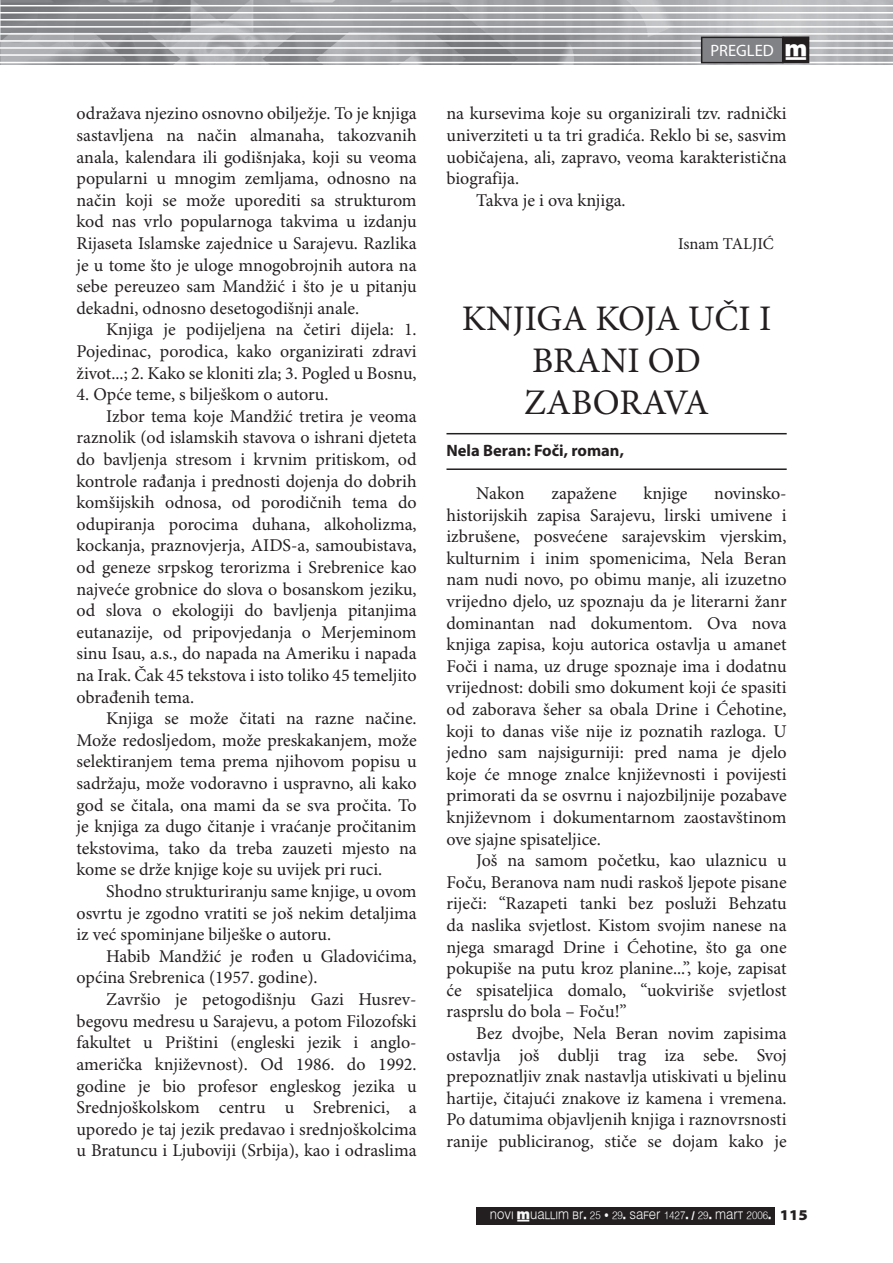
<style>
.page{position:relative;width:893px;height:1263px;background:#fff}
.page>*{position:absolute;margin:0;border:0;box-sizing:border-box;transform-origin:0 0}
.t1{font:36px/42px "Minion Pro";color:#231f20;text-align:center}
.t2{font:18px/21.6px "Minion Pro";color:#231f20;text-align:justify}
.t3{font:700 16.5px "Myriad Pro";color:#231f20}
.t4{font:16.5px "Minion Pro";letter-spacing:-.005em;color:#231f20}
.t5{font:16.5px "Myriad Pro";color:#fff}
.t6{font:16.5px "Muallim";color:#fff}
.t7{font:10.8px "Muallim";color:#f9f9f9;scale:.91 1}
.s1{font-family:"Myriad Pro";font-weight:900;font-stretch:semi-expanded;font-size:15px;color:#231f20}
</style>
<div class="page">
<img style="left:0;top:0;width:893px;height:65px">
<svg style="left:0;top:14px;width:1px;height:40px"></svg>
<hr style="left:0;top:5px;width:893px;height:1px;background:#fff">
<hr style="left:0;top:12px;width:893px;height:2px;background:#fff">
<hr style="left:0;top:19px;width:893px;height:2px;background:#fff">
<hr style="left:0;top:26px;width:893px;height:2px;background:#fff">
<hr style="left:0;top:33px;width:893px;height:2px;background:#fff">
<hr style="left:0;top:40px;width:893px;height:2px;background:#fff">
<hr style="left:0;top:47px;width:893px;height:2px;background:#fff">
<hr style="left:0;top:54px;width:893px;height:2px;background:#fff">
<hr style="left:0;top:62px;width:893px;height:1px;background:#fff">
<div style="left:702px;top:37px;width:81px;height:26px;background:#808285"></div>
<div style="left:701px;top:37px;width:82px;height:26px;border:2px solid #231f20"></div>
<div style="left:783px;top:37px;width:26px;height:26px;background:#231f20"></div>
<div style="left:782px;top:36px;width:27px;height:27px;border:2px solid #231f20"></div>
<div style="left:476px;top:1206px;width:299px;height:18px;background:#231f20"></div>
<hr style="left:446px;top:433px;width:341px;height:1px;background:#231f20">
<hr style="left:446px;top:468px;width:341px;height:2px;background:#231f20">
<p class="t2" style="left:76px;top:104px;width:342px">odražava njezino osnovno obilježje. To je knjiga sastavljena na način almanaha, takozvanih anala, kalendara ili godišnjaka, koji su veoma popularni u mnogim zemljama, odnosno na način koji se može uporediti sa strukturom kod nas vrlo popularnoga takvima u izdanju Rijaseta Islamske zajednice u Sarajevu. Razlika je u tome što je uloge mnogobrojnih autora na sebe pereuzeo sam Mandžić i što je u pitanju dekadni, odnosno desetogodišnji anale.</p>
<p class="t2" style="left:76px;top:320px;width:342px;text-indent:30px">Knjiga je podijeljena na četiri dijela: 1.<br>Pojedinac, porodica, kako organizirati zdravi život...; 2. Kako se kloniti zla; 3. Pogled u Bosnu,</p>
<p class="t2" style="left:76px;top:384px;width:253px">4. Opće teme, s bilješkom o autoru.</p>
<p class="t2" style="left:106px;top:406px;width:312px">Izbor tema koje Mandžić tretira je veoma</p>
<p class="t2" style="left:76px;top:428px;width:342px">raznolik (od islamskih stavova o ishrani djeteta</p>
<p class="t2" style="left:76px;top:449px;width:342px">do bavljenja stresom i krvnim pritiskom, od</p>
<p class="t2" style="left:76px;top:471px;width:342px">kontrole rađanja i prednosti dojenja do dobrih</p>
<p class="t2" style="left:76px;top:492px;width:342px">komšijskih odnosa, od porodičnih tema do</p>
<p class="t2" style="left:76px;top:514px;width:342px">odupiranja porocima duhana, alkoholizma,</p>
<p class="t2" style="left:76px;top:536px;width:342px">kockanja, praznovjerja, AIDS-a, samoubistava,</p>
<p class="t2" style="left:76px;top:557px;width:342px">od geneze srpskog terorizma i Srebrenice kao</p>
<p class="t2" style="left:76px;top:579px;width:342px">najveće grobnice do slova o bosanskom jeziku,</p>
<p class="t2" style="left:76px;top:600px;width:342px">od slova o ekologiji do bavljenja pitanjima</p>
<p class="t2" style="left:76px;top:622px;width:342px">eutanazije, od pripovjedanja o Merjeminom</p>
<p class="t2" style="left:76px;top:644px;width:342px">sinu Isau, a.s., do napada na Ameriku i napada</p>
<p class="t2" style="left:76px;top:665px;width:342px">na Irak. Čak 45 tekstova i isto toliko 45 temeljito</p>
<p class="t2" style="left:76px;top:687px;width:119px">obrađenih tema.</p>
<p class="t2" style="left:106px;top:708px;width:312px">Knjiga se može čitati na razne načine.</p>
<p class="t2" style="left:76px;top:730px;width:342px">Može redosljedom, može preskakanjem, može</p>
<p class="t2" style="left:76px;top:752px;width:342px">selektiranjem tema prema njihovom popisu u</p>
<p class="t2" style="left:76px;top:773px;width:342px">sadržaju, može vodoravno i uspravno, ali kako</p>
<p class="t2" style="left:76px;top:795px;width:342px">god se čitala, ona mami da se sva pročita. To</p>
<p class="t2" style="left:76px;top:816px;width:342px">je knjiga za dugo čitanje i vraćanje pročitanim</p>
<p class="t2" style="left:76px;top:838px;width:342px">tekstovima, tako da treba zauzeti mjesto na</p>
<p class="t2" style="left:76px;top:860px;width:307px">kome se drže knjige koje su uvijek pri ruci.</p>
<p class="t2" style="left:106px;top:881px;width:312px">Shodno strukturiranju same knjige, u ovom</p>
<p class="t2" style="left:76px;top:903px;width:342px">osvrtu je zgodno vratiti se još nekim detaljima</p>
<p class="t2" style="left:76px;top:924px;width:256px">iz već spominjane bilješke o autoru.</p>
<p class="t2" style="left:106px;top:946px;width:312px">Habib Mandžić je rođen u Gladovićima,</p>
<p class="t2" style="left:76px;top:968px;width:243px">općina Srebrenica (1957. godine).</p>
<p class="t2" style="left:106px;top:989px;width:312px">Završio je petogodišnju Gazi Husrev-</p>
<p class="t2" style="left:76px;top:1011px;width:342px">begovu medresu u Sarajevu, a potom Filozofski</p>
<p class="t2" style="left:76px;top:1032px;width:342px">fakultet u Prištini (engleski jezik i anglo-</p>
<p class="t2" style="left:76px;top:1054px;width:342px">američka književnost). Od 1986. do 1992.</p>
<p class="t2" style="left:76px;top:1076px;width:342px">godine je bio profesor engleskog jezika u</p>
<p class="t2" style="left:76px;top:1097px;width:342px">Srednjoškolskom centru u Srebrenici, a</p>
<p class="t2" style="left:76px;top:1119px;width:342px">uporedo je taj jezik predavao i srednjoškolcima</p>
<p class="t2" style="left:76px;top:1140px;width:342px">u Bratuncu i Ljuboviji (Srbija), kao i odraslima</p>
<p class="t5" style="left:710px;top:40px;width:65px">PREGLED</p>
<p class="t6" style="left:785px;top:39px;width:24px">†</p>
<p class="t2" style="left:446px;top:104px;width:342px">na kursevima koje su organizirali tzv. radnički</p>
<p class="t2" style="left:446px;top:125px;width:342px">univerziteti u ta tri gradića. Reklo bi se, sasvim</p>
<p class="t2" style="left:446px;top:147px;width:342px">uobičajena, ali, zapravo, veoma karakteristična</p>
<p class="t2" style="left:446px;top:168px;width:74px">biografija.</p>
<p class="t2" style="left:476px;top:190px;width:151px">Takva je i ova knjiga.</p>
<p class="t4" style="left:678px;top:234px;width:97px">Isnam TALJIĆ</p>
<h1 class="t1" style="left:462px;top:299px;width:311px">KNJIGA KOJA UČI I<br>BRANI OD<br>ZABORAVA</h1>
<p class="t3" style="left:446px;top:439px;width:179px">Nela Beran: Foči, roman,</p>
<p class="t2" style="left:476px;top:483px;width:50px">Nakon</p>
<p class="t2" style="left:551px;top:483px;width:67px">zapažene</p>
<p class="t2" style="left:643px;top:483px;width:45px">knjige</p>
<p class="t2" style="left:446px;top:483px;width:342px;text-indent:268px">novinsko&shy;historijskih zapisa Sarajevu, lirski umivene i izbrušene, posvećene sarajevskim vjerskim, kulturnim i inim spomenicima, Nela Beran nam nudi novo, po obimu manje, ali izuzetno vrijedno djelo, uz spoznaju da je literarni žanr dominantan nad dokumentom. Ova nova knjiga zapisa, koju autorica ostavlja u amanet Foči i nama, uz druge spoznaje ima i dodatnu vrijednost: dobili smo dokument koji će spasiti od zaborava šeher sa obala Drine i Ćehotine, koji to danas više nije iz poznatih razloga. U jedno sam najsigurniji: pred nama je djelo koje će mnoge znalce književnosti i povijesti primorati da se osvrnu i najozbiljnije pozabave književnom i dokumentarnom zaostavštinom ove sjajne spisateljice.</p>
<p class="t2" style="left:446px;top:850px;width:342px;text-indent:30px">Još na samom početku, kao ulaznicu u Foču, Beranova nam nudi raskoš ljepote pisane riječi: “Razapeti tanki bez posluži Behzatu da naslika svjetlost. Kistom svojim nanese na njega smaragd Drine i Ćehotine, što ga one pokupiše na putu kroz planine...”, koje, zapisat će spisateljica domalo, “uokviriše svjetlost rasprslu do bola – Foču!”</p>
<p class="t2" style="left:446px;top:1023px;width:342px;text-indent:30px">Bez dvojbe, Nela Beran novim zapisima ostavlja još dublji trag iza sebe. Svoj prepoznatljiv znak nastavlja utiskivati u bjelinu hartije, čitajući znakove iz kamena i vremena.<br>Po datumima objavljenih knjiga i raznovrsnosti ranije publiciranog, stiče se dojam kako je</p>
<p class="t7" style="left:490px;top:1208px;width:351px">NOVI †UALLIM BR. 25 • 29. SAFER 1427. / 29. MART 2006. <span class="s1">115</span></p>
</div>
